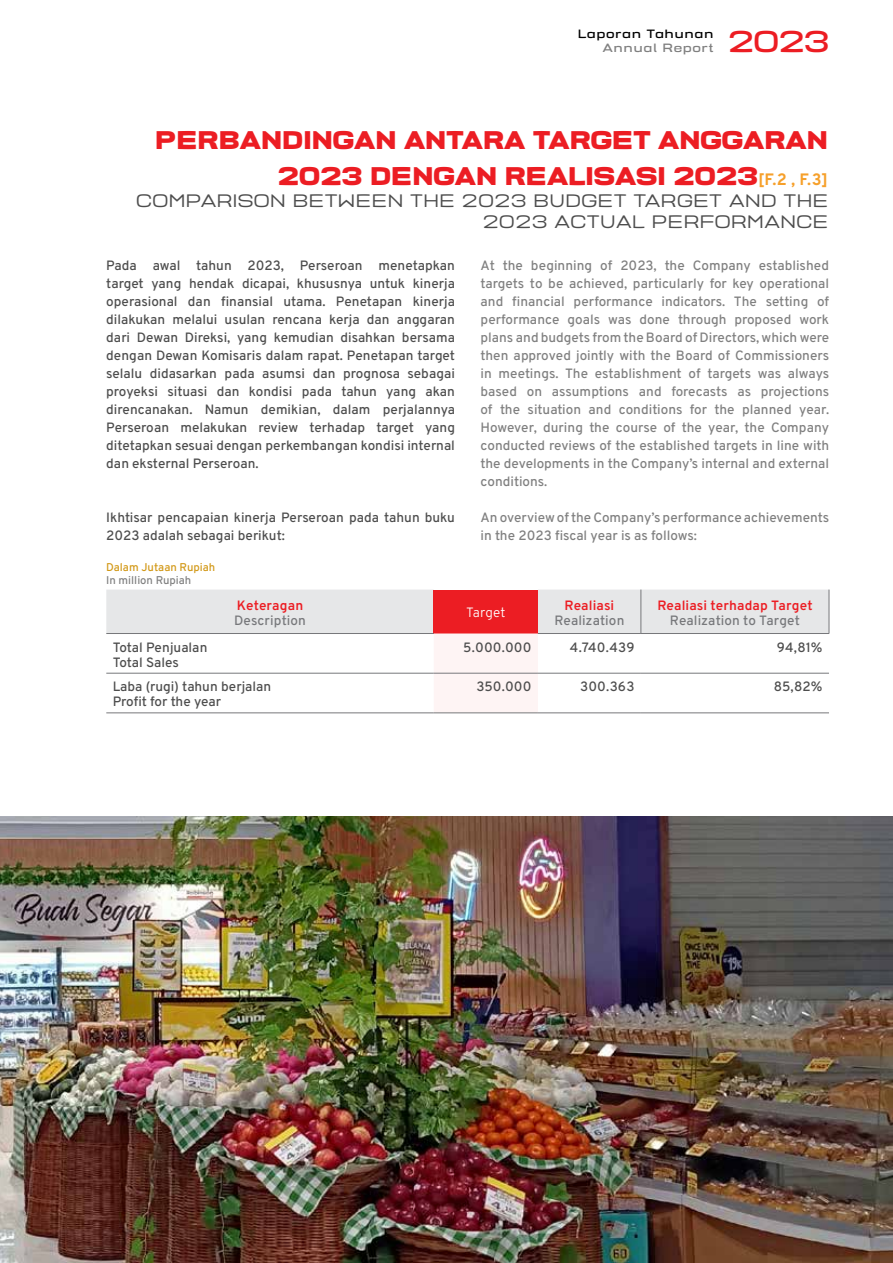
<style>
.page{position:relative;width:893px;height:1263px;background:#fff}
.page>*{position:absolute;margin:0;border:0;box-sizing:border-box;transform-origin:0 0}
.t1{font:500 30px "Phoebe";color:#ec1d23}
.t2{font:700 25.5px/36px "Phoebe";color:#ec1d23;text-align:right}
.t3{font:18px/21.6px "Phoebe";letter-spacing:.06em;color:#4d4d4d;text-align:right}
.t4{font:500 13.5px/18px "Overpass";color:#4d4d4d}
.t5{font:500 13.5px/18px "Overpass";color:#808080;text-align:justify}
.t6{font:500 13.5px "Overpass";letter-spacing:.01em;color:#77787b}
.t7{font:600 13.5px "Overpass";letter-spacing:.01em;color:#ec1d23}
.t8{font:300 13.5px "Overpass";letter-spacing:.01em;color:#fff}
.t9{font:500 12px "Phoebe";letter-spacing:.1em;color:#000}
.t10{font:500 12px "Phoebe";letter-spacing:.1em;color:#808080}
.t11{font:500 11.25px "Overpass";color:#d29816}
.t12{font:500 11.25px "Overpass";color:#808080}
.s1{font-family:"Overpass";font-size:16.5px;color:#f6a02b}
</style>
<div class="page">
<img style="left:825px;top:1193px;width:68px;height:70px">
<svg style="left:106px;top:590px;width:723px;height:123px"></svg>
<hr style="left:641px;top:589px;width:1px;height:44px;background:#77787b">
<hr style="left:829px;top:589px;width:1px;height:44px;background:#77787b">
<hr style="left:106px;top:633px;width:328px;height:1px;background:#77787b">
<hr style="left:538px;top:633px;width:103px;height:1px;background:#77787b">
<hr style="left:641px;top:633px;width:188px;height:1px;background:#77787b">
<hr style="left:106px;top:673px;width:328px;height:1px;background:#77787b">
<hr style="left:434px;top:673px;width:104px;height:1px;background:#77787b">
<hr style="left:538px;top:673px;width:103px;height:1px;background:#77787b">
<hr style="left:641px;top:673px;width:188px;height:1px;background:#77787b">
<hr style="left:106px;top:713px;width:328px;height:1px;background:#77787b">
<hr style="left:434px;top:713px;width:104px;height:1px;background:#77787b">
<hr style="left:538px;top:713px;width:103px;height:1px;background:#77787b">
<hr style="left:641px;top:713px;width:188px;height:1px;background:#77787b">
<img style="left:0;top:816px;width:892px;height:446px">
<p class="t9" style="left:578px;top:26px;width:137px">Laporan Tahunan</p>
<p class="t10" style="left:603px;top:40px;width:112px">Annual Report</p>
<h1 class="t1" style="left:728px;top:21px;width:102px">2023</h1>
<h2 class="t2" style="left:155px;top:123px;width:674px">PERBANDINGAN ANTARA TARGET ANGGARAN<br>2023 DENGAN REALISASI 2023<span class="s1">[F.2 , F.3]</span></h2>
<h3 class="t3" style="left:137px;top:190px;width:693px">COMPARISON BETWEEN THE 2023 BUDGET TARGET AND THE<br>2023 ACTUAL PERFORMANCE</h3>
<p class="t4" style="left:106px;top:256px;width:350px;text-align:justify">Pada awal tahun 2023, Perseroan menetapkan target yang hendak dicapai, khususnya untuk kinerja operasional dan finansial utama. Penetapan kinerja dilakukan melalui usulan rencana kerja dan anggaran dari Dewan Direksi, yang kemudian disahkan bersama dengan Dewan Komisaris dalam rapat. Penetapan target selalu didasarkan pada asumsi dan prognosa sebagai proyeksi situasi dan kondisi pada tahun yang akan direncanakan. Namun demikian, dalam perjalannya Perseroan melakukan review terhadap target yang ditetapkan sesuai dengan perkembangan kondisi internal dan eksternal Perseroan.</p>
<p class="t5" style="left:480px;top:256px;width:350px">At the beginning of 2023, the Company established targets to be achieved, particularly for key operational and financial performance indicators. The setting of performance goals was done through proposed work plans and budgets from the Board of Directors, which were then approved jointly with the Board of Commissioners in meetings. The establishment of targets was always based on assumptions and forecasts as projections of the situation and conditions for the planned year.<br>However, during the course of the year, the Company conducted reviews of the established targets in line with the developments in the Company’s internal and external conditions.</p>
<p class="t5" style="left:480px;top:508px;width:350px">An overview of the Company’s performance achievements in the 2023 fiscal year is as follows:</p>
<p class="t4" style="left:106px;top:508px;width:350px">Ikhtisar pencapaian kinerja Perseroan pada tahun buku<br>2023 adalah sebagai berikut:</p>
<p class="t11" style="left:106px;top:558px;width:111px">Dalam Jutaan Rupiah</p>
<p class="t12" style="left:106px;top:571px;width:87px">In million Rupiah</p>
<p class="t7" style="left:237px;top:594px;width:68px">Keteragan</p>
<p class="t6" style="left:234px;top:609px;width:74px">Description</p>
<p class="t7" style="left:564px;top:594px;width:51px">Realiasi</p>
<p class="t6" style="left:554px;top:609px;width:72px">Realization</p>
<p class="t7" style="left:657px;top:594px;width:157px">Realiasi terhadap Target</p>
<p class="t6" style="left:670px;top:609px;width:131px">Realization to Target</p>
<p class="t8" style="left:466px;top:602px;width:41px">Target</p>
<p class="t4" style="left:113px;top:639px;width:96px;line-height:15px">Total Penjualan<br>Total Sales</p>
<p class="t4" style="left:463px;top:638px;width:70px">5.000.000</p>
<p class="t4" style="left:570px;top:638px;width:66px">4.740.439</p>
<p class="t4" style="left:777px;top:638px;width:47px">94,81%</p>
<p class="t4" style="left:113px;top:679px;width:160px;line-height:15px">Laba (rugi) tahun berjalan<br>Profit for the year</p>
<p class="t4" style="left:476px;top:677px;width:57px">350.000</p>
<p class="t4" style="left:580px;top:677px;width:56px">300.363</p>
<p class="t4" style="left:774px;top:677px;width:50px">85,82%</p>
</div>
